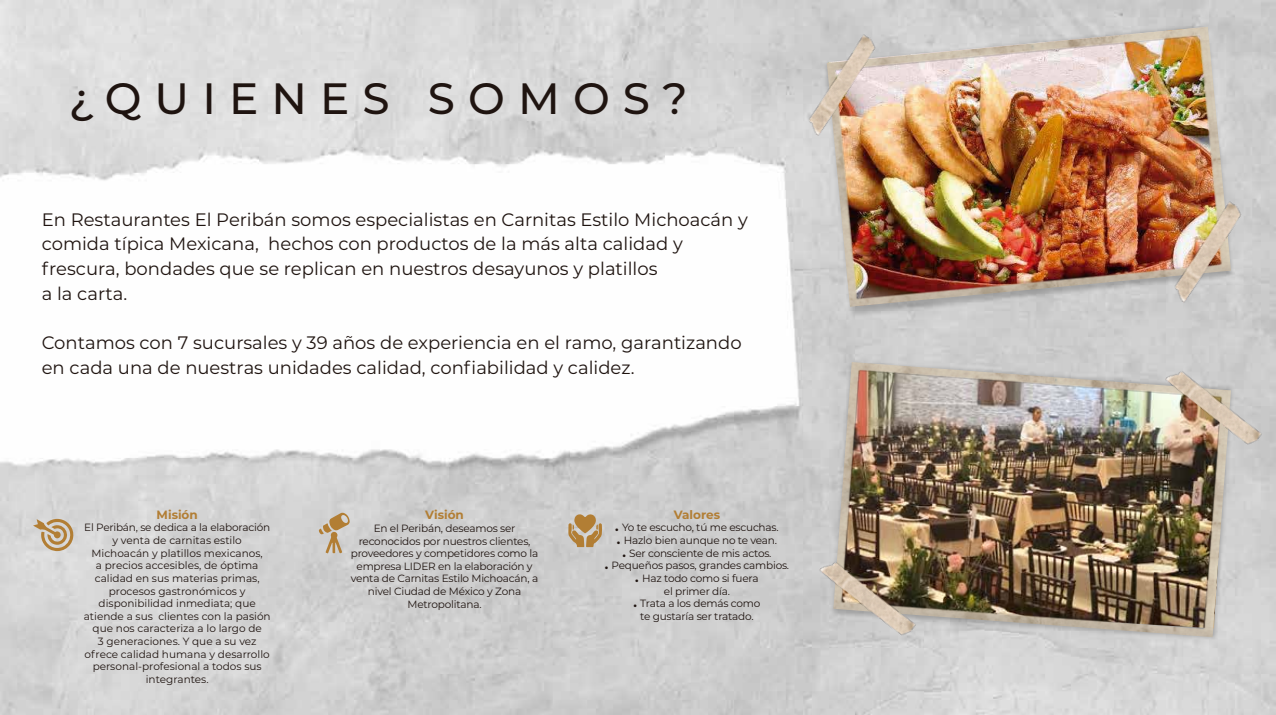
<style>
.page{position:relative;width:1276px;height:715px;background:#fff}
.page>*{position:absolute;margin:0;border:0;box-sizing:border-box;transform-origin:0 0}
.t1{font:500 43.8px "Montserrat";letter-spacing:.3em;color:#1f1410}
.t2{font:18px/24.6px "Montserrat";color:#1f1410}
.t3{font:700 12px "Montserrat";color:#b27e34}
.t4{font:10.5px/12.6px "Montserrat";letter-spacing:-.02em;color:#1f1410;text-align:center}
.t5{font:10.5px/12.6px "Montserrat";color:#1f1410;text-align:center}
.s1{font-weight:700;font-size:13.5px}
</style>
<div class="page">
<svg style="left:33px;top:518px;width:41px;height:33px"></svg>
<svg style="left:319px;top:512px;width:31px;height:41px"></svg>
<svg style="left:568px;top:513px;width:34px;height:34px"></svg>
<img style="left:833px;top:362px;width:398px;height:275px">
<img style="left:827px;top:27px;width:404px;height:280px">
<img style="left:787px;top:20px;width:111px;height:137px">
<img style="left:1153px;top:186px;width:111px;height:138px">
<img style="left:1142px;top:348px;width:132px;height:120px">
<img style="left:796px;top:539px;width:132px;height:119px">
<h1 class="t1" style="left:69px;top:68px;width:620px">¿QUIENES SOMOS?</h1>
<h2 class="t2" style="left:42px;top:206px;width:707px">En Restaurantes El Peribán somos especialistas en Carnitas Estilo Michoacán y comida típica Mexicana, hechos con productos de la más alta calidad y frescura, bondades que se replican en nuestros desayunos y platillos<br>a la carta.</h2>
<h2 class="t2" style="left:42px;top:329px;width:701px">Contamos con 7 sucursales y 39 años de experiencia en el ramo, garantizando en cada una de nuestras unidades calidad, confiabilidad y calidez.</h2>
<p class="t3" style="left:157px;top:505px;width:43px">Misión</p>
<p class="t5" style="left:84px;top:521px;width:188px">El Peribán, se dedica a la elaboración y venta de carnitas estilo<br>Michoacán y platillos mexicanos,<br>a precios accesibles, de óptima calidad en sus materias primas, procesos gastronómicos y disponibilidad inmediata; que atiende a sus clientes con la pasión que nos caracteriza a lo largo de<br>3 generaciones. Y que a su vez ofrece calidad humana y desarrollo personal-profesional a todos sus integrantes.</p>
<p class="t3" style="left:425px;top:506px;width:40px">Visión</p>
<p class="t4" style="left:351px;top:521px;width:189px">En el Peribán, deseamos ser reconocidos por nuestros clientes, proveedores y competidores como la empresa LIDER en la elaboración y venta de Carnitas Estilo Michoacán, a nivel Ciudad de México y Zona<br>Metropolitana.</p>
<p class="t3" style="left:674px;top:505px;width:48px">Valores</p>
<p class="t4" style="left:605px;top:521px;width:186px"><span class="s1">.</span> Yo te escucho, tú me escuchas.<br><span class="s1">.</span> Hazlo bien aunque no te vean.<br><span class="s1">.</span> Ser consciente de mis actos.<br><span class="s1">.</span> Pequeños pasos, grandes cambios. <span class="s1">.</span> Haz todo como si fuera<br>el primer día.<br><span class="s1">.</span> Trata a los demás como<br>te gustaría ser tratado.</p>
</div>
